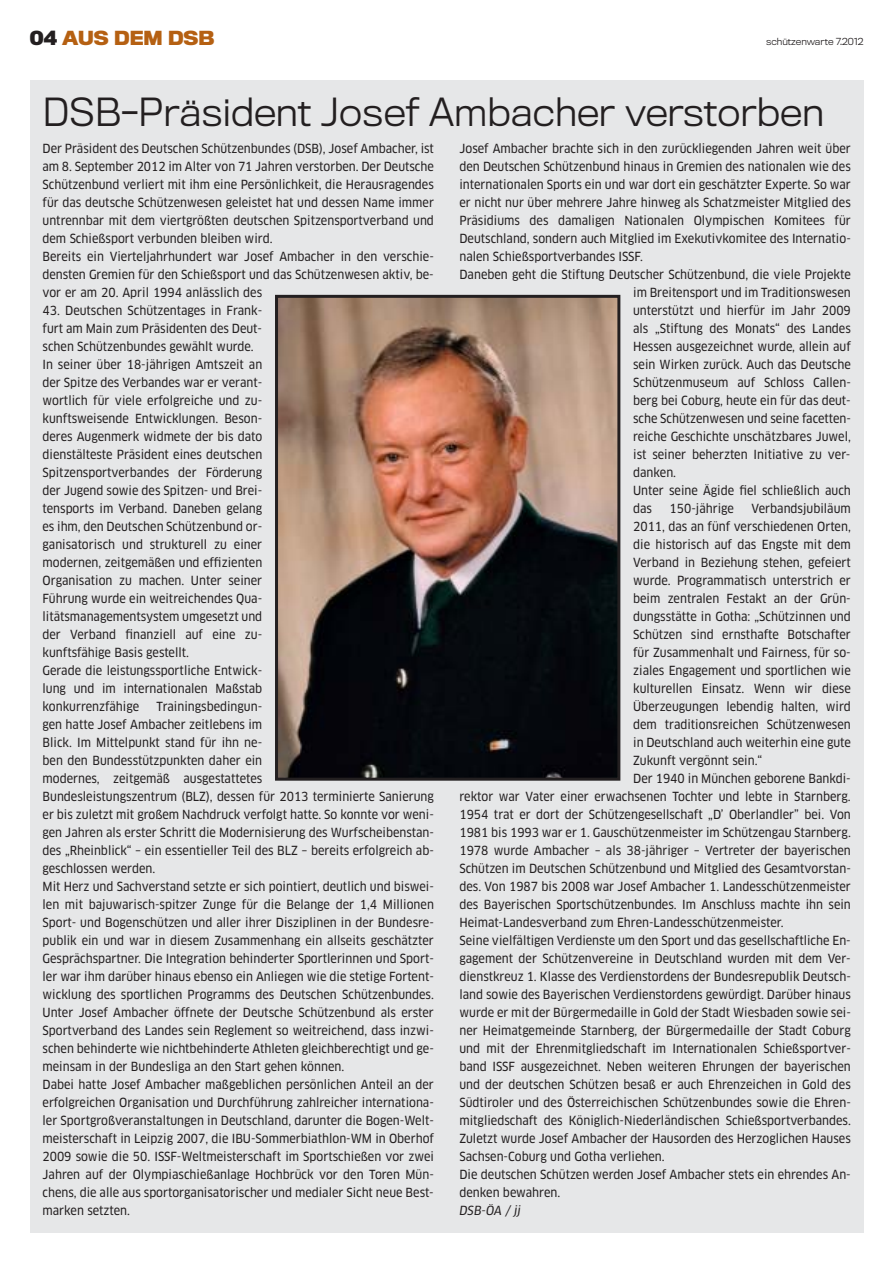
<style>
.page{position:relative;width:893px;height:1263px;background:#fff}
.page>*{position:absolute;margin:0;border:0;box-sizing:border-box;transform-origin:0 0}
.t1{font:300 36px "Titling Gothic FB Normal";color:#231f20}
.t2{font:700 18px "Titling Gothic FB Normal";color:#b56012}
.t3{font:12.3px/18px "Clan Pro Narr News";color:#231f20}
.t4{font:italic 12.3px "Clan Pro Narr News";color:#231f20}
.t5{font:300 9px "Titling Gothic FB Normal";color:#231f20}
.s1{color:#231f20}
</style>
<div class="page">
<div style="left:30px;top:81px;width:833px;height:1152px;background:#e6e7e8"></div>
<img style="left:279px;top:299px;width:337px;height:478px">
<div style="left:275px;top:295px;width:345px;height:486px;border:3px solid #231f20"></div>
<h2 class="t2" style="left:30px;top:31px;width:186px"><span class="s1">04</span> AUS DEM DSB</h2>
<p class="t5" style="left:766px;top:38px;width:99px">schützenwarte 7.2012</p>
<h1 class="t1" style="left:43px;top:98px;width:783px">DSB-Präsident Josef Ambacher verstorben</h1>
<p class="t3" style="left:43px;top:140px;width:393px">Der Präsident des Deutschen Schützenbundes (DSB), Josef Ambacher, ist am 8. September 2012 im Alter von 71 Jahren verstorben. Der Deutsche Schützenbund verliert mit ihm eine Persönlichkeit, die Herausragendes für das deutsche Schützenwesen geleistet hat und dessen Name immer untrennbar mit dem viertgrößten deutschen Spitzensportverband und dem Schießsport verbunden bleiben wird.<br>Bereits ein Vierteljahrhundert war Josef Ambacher in den verschie&shy;densten Gremien für den Schießsport und das Schützenwesen aktiv, be&shy;vor er am 20. April 1994 anlässlich des</p>
<p class="t3" style="left:43px;top:302px;width:221px">43. Deutschen Schützentages in Frank&shy;furt am Main zum Präsidenten des Deut&shy;schen Schützenbundes gewählt wurde.<br>In seiner über 18-jährigen Amtszeit an der Spitze des Verbandes war er verant&shy;wortlich für viele erfolgreiche und zu&shy;kunftsweisende Entwicklungen. Beson&shy;deres Augenmerk widmete der bis dato dienstälteste Präsident eines deutschen Spitzensportverbandes der Förderung der Jugend sowie des Spitzen- und Brei&shy;tensports im Verband. Daneben gelang es ihm, den Deutschen Schützenbund or&shy;ganisatorisch und strukturell zu einer modernen, zeitgemäßen und effizienten Organisation zu machen. Unter seiner Führung wurde ein weitreichendes Qua&shy;litätsmanagementsystem umgesetzt und der Verband finanziell auf eine zu&shy;kunftsfähige Basis gestellt.<br>Gerade die leistungssportliche Entwick&shy;lung und im internationalen Maßstab konkurrenzfähige</p>
<p class="t3" style="left:43px;top:698px;width:393px;text-indent:114px">Trainingsbedingun-<br>gen hatte Josef Ambacher zeitlebens im<br>Blick. Im Mittelpunkt stand für ihn ne-<br>ben den Bundesstützpunkten daher ein<br>modernes, zeitgemäß ausgestattetes<br>Bundesleistungszentrum (BLZ), dessen für 2013 terminierte Sanierung er bis zuletzt mit großem Nachdruck verfolgt hatte. So konnte vor weni&shy;gen Jahren als erster Schritt die Modernisierung des Wurfscheibenstan&shy;des „Rheinblick“ – ein essentieller Teil des BLZ – bereits erfolgreich ab&shy;geschlossen werden.<br>Mit Herz und Sachverstand setzte er sich pointiert, deutlich und biswei&shy;len mit bajuwarisch-spitzer Zunge für die Belange der 1,4 Millionen Sport- und Bogenschützen und aller ihrer Disziplinen in der Bundesre&shy;publik ein und war in diesem Zusammenhang ein allseits geschätzter Gesprächspartner. Die Integration behinderter Sportlerinnen und Sport&shy;ler war ihm darüber hinaus ebenso ein Anliegen wie die stetige Fortent&shy;wicklung des sportlichen Programms des Deutschen Schützenbundes.<br>Unter Josef Ambacher öffnete der Deutsche Schützenbund als erster Sportverband des Landes sein Reglement so weitreichend, dass inzwi&shy;schen behinderte wie nichtbehinderte Athleten gleichberechtigt und ge&shy;meinsam in der Bundesliga an den Start gehen können.<br>Dabei hatte Josef Ambacher maßgeblichen persönlichen Anteil an der erfolgreichen Organisation und Durchführung zahlreicher internationa&shy;ler Sportgroßveranstaltungen in Deutschland, darunter die Bogen-Welt&shy;meisterschaft in Leipzig 2007, die IBU-Sommerbiathlon-WM in Oberhof 2009 sowie die 50. ISSF-Weltmeisterschaft im Sportschießen vor zwei Jahren auf der Olympiaschießanlage Hochbrück vor den Toren Mün&shy;chens, die alle aus sportorganisatorischer und medialer Sicht neue Best&shy;marken setzten.</p>
<p class="t3" style="left:459px;top:140px;width:393px">Josef Ambacher brachte sich in den zurückliegenden Jahren weit über</p>
<p class="t3" style="left:459px;top:158px;width:393px">den Deutschen Schützenbund hinaus in Gremien des nationalen wie des</p>
<p class="t3" style="left:459px;top:176px;width:393px">internationalen Sports ein und war dort ein geschätzter Experte. So war</p>
<p class="t3" style="left:459px;top:194px;width:393px">er nicht nur über mehrere Jahre hinweg als Schatzmeister Mitglied des</p>
<p class="t3" style="left:459px;top:212px;width:393px">Präsidiums des damaligen Nationalen Olympischen Komitees für</p>
<p class="t3" style="left:459px;top:230px;width:393px">Deutschland, sondern auch Mitglied im Exekutivkomitee des Internatio-</p>
<p class="t3" style="left:459px;top:248px;width:185px">nalen Schießsportverbandes ISSF.</p>
<p class="t3" style="left:459px;top:266px;width:393px">Daneben geht die Stiftung Deutscher Schützenbund, die viele Projekte</p>
<p class="t3" style="left:633px;top:284px;width:219px">im Breitensport und im Traditionswesen</p>
<p class="t3" style="left:633px;top:302px;width:219px">unterstützt und hierfür im Jahr 2009</p>
<p class="t3" style="left:633px;top:320px;width:219px">als „Stiftung des Monats“ des Landes</p>
<p class="t3" style="left:633px;top:338px;width:219px">Hessen ausgezeichnet wurde, allein auf</p>
<p class="t3" style="left:633px;top:356px;width:219px">sein Wirken zurück. Auch das Deutsche</p>
<p class="t3" style="left:633px;top:374px;width:219px">Schützenmuseum auf Schloss Callen-</p>
<p class="t3" style="left:633px;top:392px;width:219px">berg bei Coburg, heute ein für das deut-</p>
<p class="t3" style="left:633px;top:410px;width:219px">sche Schützenwesen und seine facetten-</p>
<p class="t3" style="left:633px;top:428px;width:219px">reiche Geschichte unschätzbares Juwel,</p>
<p class="t3" style="left:633px;top:446px;width:219px">ist seiner beherzten Initiative zu ver-</p>
<p class="t3" style="left:633px;top:464px;width:44px">danken.</p>
<p class="t3" style="left:633px;top:482px;width:219px">Unter seine Ägide fiel schließlich auch</p>
<p class="t3" style="left:633px;top:500px;width:20px">das</p>
<p class="t3" style="left:669px;top:500px;width:66px">150-jährige</p>
<p class="t3" style="left:751px;top:500px;width:101px">Verbandsjubiläum</p>
<p class="t3" style="left:633px;top:518px;width:219px">2011, das an fünf verschiedenen Orten,</p>
<p class="t3" style="left:633px;top:536px;width:219px">die historisch auf das Engste mit dem</p>
<p class="t3" style="left:633px;top:554px;width:219px">Verband in Beziehung stehen, gefeiert</p>
<p class="t3" style="left:633px;top:572px;width:219px">wurde. Programmatisch unterstrich er</p>
<p class="t3" style="left:633px;top:590px;width:219px">beim zentralen Festakt an der Grün-</p>
<p class="t3" style="left:633px;top:608px;width:219px">dungsstätte in Gotha: „Schützinnen und</p>
<p class="t3" style="left:633px;top:626px;width:219px">Schützen sind ernsthafte Botschafter</p>
<p class="t3" style="left:633px;top:644px;width:219px">für Zusammenhalt und Fairness, für so-</p>
<p class="t3" style="left:633px;top:662px;width:219px">ziales Engagement und sportlichen wie</p>
<p class="t3" style="left:633px;top:680px;width:219px">kulturellen Einsatz. Wenn wir diese</p>
<p class="t3" style="left:633px;top:698px;width:219px">Überzeugungen lebendig halten, wird</p>
<p class="t3" style="left:633px;top:716px;width:219px">dem traditionsreichen Schützenwesen</p>
<p class="t3" style="left:633px;top:734px;width:219px">in Deutschland auch weiterhin eine gute</p>
<p class="t3" style="left:633px;top:752px;width:131px">Zukunft vergönnt sein.“</p>
<p class="t3" style="left:633px;top:770px;width:219px">Der 1940 in München geborene Bankdi-</p>
<p class="t3" style="left:459px;top:788px;width:393px">rektor war Vater einer erwachsenen Tochter und lebte in Starnberg.</p>
<p class="t3" style="left:459px;top:806px;width:393px">1954 trat er dort der Schützengesellschaft „D’ Oberlandler” bei. Von</p>
<p class="t3" style="left:459px;top:824px;width:393px">1981 bis 1993 war er 1. Gauschützenmeister im Schützengau Starnberg.</p>
<p class="t3" style="left:459px;top:842px;width:393px">1978 wurde Ambacher – als 38-jähriger – Vertreter der bayerischen</p>
<p class="t3" style="left:459px;top:860px;width:393px">Schützen im Deutschen Schützenbund und Mitglied des Gesamtvorstan-</p>
<p class="t3" style="left:459px;top:878px;width:393px">des. Von 1987 bis 2008 war Josef Ambacher 1. Landesschützenmeister</p>
<p class="t3" style="left:459px;top:896px;width:393px">des Bayerischen Sportschützenbundes. Im Anschluss machte ihn sein</p>
<p class="t3" style="left:459px;top:914px;width:325px">Heimat-Landesverband zum Ehren-Landesschützenmeister.</p>
<p class="t3" style="left:459px;top:932px;width:393px">Seine vielfältigen Verdienste um den Sport und das gesellschaftliche En-</p>
<p class="t3" style="left:459px;top:950px;width:393px">gagement der Schützenvereine in Deutschland wurden mit dem Ver-</p>
<p class="t3" style="left:459px;top:968px;width:393px">dienstkreuz 1. Klasse des Verdienstordens der Bundesrepublik Deutsch-</p>
<p class="t3" style="left:459px;top:986px;width:393px">land sowie des Bayerischen Verdienstordens gewürdigt. Darüber hinaus</p>
<p class="t3" style="left:459px;top:1004px;width:393px">wurde er mit der Bürgermedaille in Gold der Stadt Wiesbaden sowie sei-</p>
<p class="t3" style="left:459px;top:1022px;width:393px">ner Heimatgemeinde Starnberg, der Bürgermedaille der Stadt Coburg</p>
<p class="t3" style="left:459px;top:1040px;width:393px">und mit der Ehrenmitgliedschaft im Internationalen Schießsportver-</p>
<p class="t3" style="left:459px;top:1058px;width:393px">band ISSF ausgezeichnet. Neben weiteren Ehrungen der bayerischen</p>
<p class="t3" style="left:459px;top:1076px;width:393px">und der deutschen Schützen besaß er auch Ehrenzeichen in Gold des</p>
<p class="t3" style="left:459px;top:1094px;width:393px">Südtiroler und des Österreichischen Schützenbundes sowie die Ehren-</p>
<p class="t3" style="left:459px;top:1112px;width:393px">mitgliedschaft des Königlich-Niederländischen Schießsportverbandes.</p>
<p class="t3" style="left:459px;top:1130px;width:393px">Zuletzt wurde Josef Ambacher der Hausorden des Herzoglichen Hauses</p>
<p class="t3" style="left:459px;top:1148px;width:207px">Sachsen-Coburg und Gotha verliehen.</p>
<p class="t3" style="left:459px;top:1166px;width:393px">Die deutschen Schützen werden Josef Ambacher stets ein ehrendes An-</p>
<p class="t3" style="left:459px;top:1184px;width:102px">denken bewahren.</p>
<p class="t4" style="left:459px;top:1205px;width:63px">DSB-ÖA / jj</p>
</div>
